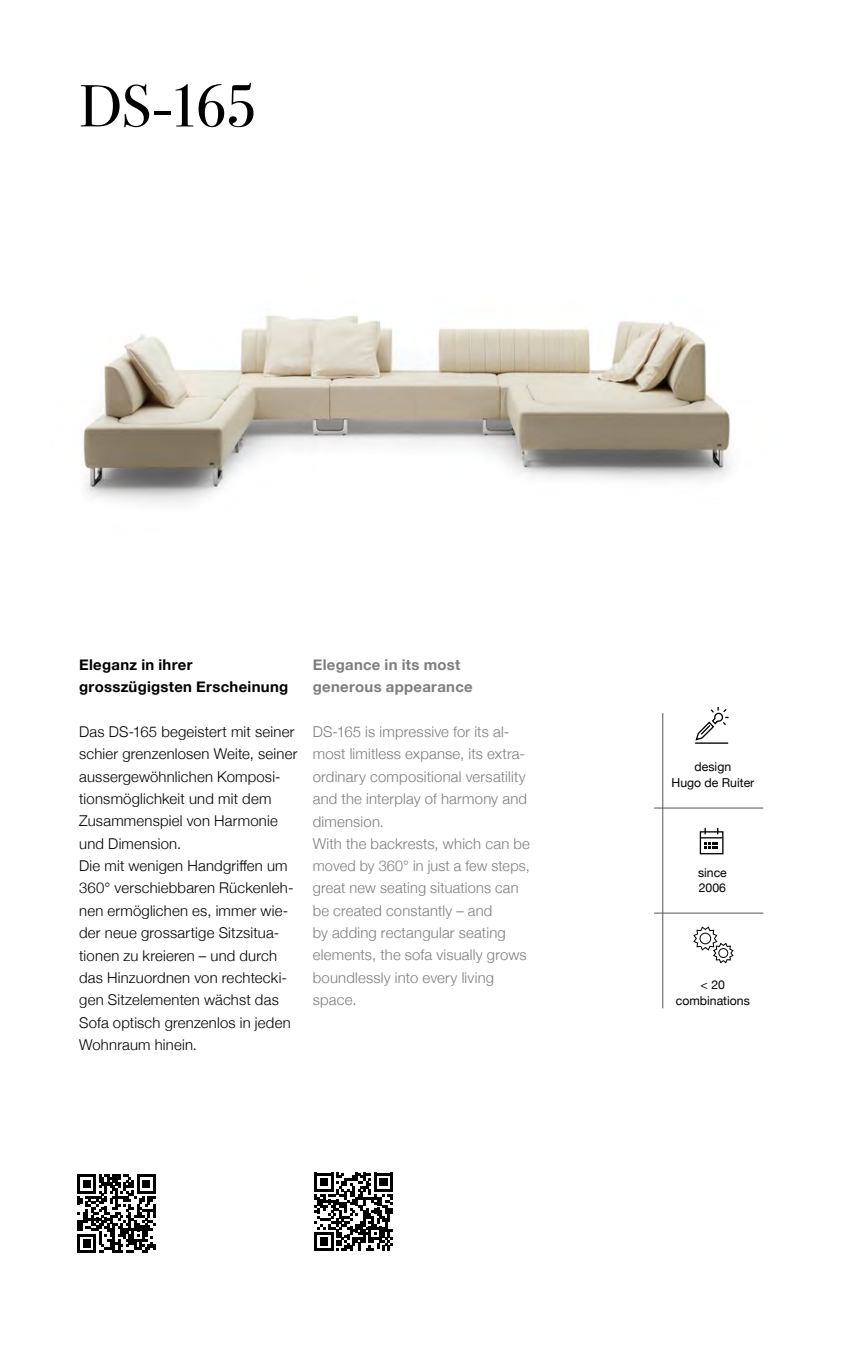
<style>
.page{position:relative;width:844px;height:1365px;background:#fff}
.page>*{position:absolute;margin:0;border:0;box-sizing:border-box;transform-origin:0 0}
.t1{font:59.5px "Bodoni Svty Two ITCTT";color:#000}
.t2{font:300 14.88px/22.4px "Helvetica Neue";letter-spacing:.015em;color:#000}
.t3{font:300 14.88px/22.4px "Helvetica Neue";letter-spacing:.015em;color:#7d7d7c}
.t4{font:700 14.88px/22.4px "Helvetica Neue";letter-spacing:.02em;color:#000}
.t5{font:700 14.88px/22.4px "Helvetica Neue";letter-spacing:.02em;color:#7d7d7c}
.t6{font:12.25px/15.8px "Helvetica Neue";color:#000;text-align:center}
</style>
<div class="page">
<svg style="left:314px;top:1172px;width:79px;height:78px"></svg>
<img style="left:83px;top:315px;width:649px;height:189px">
<hr style="left:654px;top:912px;width:109px;height:1px;background:#565655">
<hr style="left:654px;top:807px;width:109px;height:1px;background:#565655">
<hr style="left:662px;top:713px;width:1px;height:295px;background:#565655">
<div style="left:699px;top:831px;width:24px;height:23px;border:1px solid #000"></div>
<svg style="left:699px;top:827px;width:23px;height:21px"></svg>
<hr style="left:695px;top:742px;width:33px;height:1px;background:#000">
<svg style="left:695px;top:706px;width:33px;height:35px"></svg>
<svg style="left:693px;top:926px;width:41px;height:37px"></svg>
<div style="left:718px;top:948px;width:10px;height:9px;border:1px solid #000;border-radius:50%"></div>
<div style="left:699px;top:932px;width:12px;height:12px;border:1px solid #000;border-radius:50%"></div>
<svg style="left:77px;top:1174px;width:78px;height:78px"></svg>
<h1 class="t1" style="left:79px;top:57px;width:179px">DS-165</h1>
<p class="t4" style="left:79px;top:654px;width:210px">Eleganz in ihrer grosszügigsten Erscheinung</p>
<p class="t2" style="left:79px;top:719px;width:220px">Das DS-165 begeistert mit seiner schier grenzenlosen Weite, seiner aussergewöhnlichen Komposi&shy;tionsmöglichkeit und mit dem<br>Zusammenspiel von Harmonie und Dimension.<br>Die mit wenigen Handgriffen um<br>360° verschiebbaren Rückenleh&shy;nen ermöglichen es, immer wie&shy;der neue grossartige Sitzsitua&shy;tionen zu kreieren – und durch das Hinzuordnen von rechtecki&shy;gen Sitzelementen wächst das<br>Sofa optisch grenzenlos in jeden<br>Wohnraum hinein.</p>
<p class="t5" style="left:313px;top:654px;width:161px">Elegance in its most generous appearance</p>
<p class="t3" style="left:313px;top:719px;width:219px">DS-165 is impressive for its al&shy;most limitless expanse, its extra&shy;ordinary compositional versatility and the interplay of harmony and dimension.<br>With the backrests, which can be moved by 360° in just a few steps, great new seating situations can be created constantly – and<br>by adding rectangular seating elements, the sofa visually grows boundlessly into every living space.</p>
<p class="t6" style="left:671px;top:759px;width:84px">design<br>Hugo de Ruiter</p>
<p class="t6" style="left:697px;top:864px;width:30px;text-align:left">since<br>2006</p>
<p class="t6" style="left:675px;top:977px;width:75px">&lt; 20 combinations</p>
</div>
